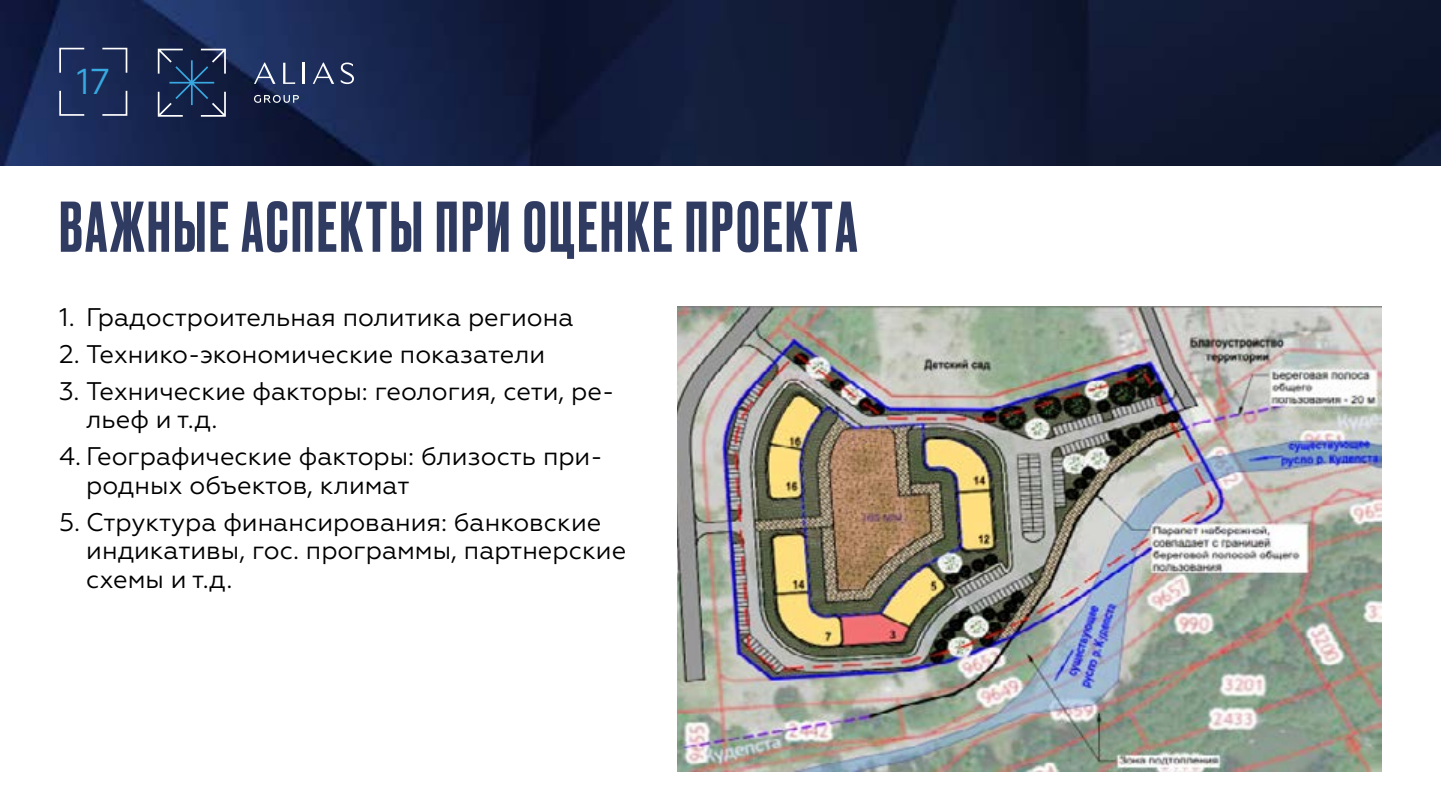
<style>
.page{position:relative;width:1441px;height:810px;background:#fff}
.page>*{position:absolute;margin:0;border:0;box-sizing:border-box;transform-origin:0 0}
.t1{font:500 67.5px "Druk Cyr";letter-spacing:.045em;color:#303b62}
.t2{font:36px "Geometria";color:#38a8e0}
.t3{font:25.5px/28.5px "Geometria";color:#000}
</style>
<div class="page">
<img style="left:0;top:0;width:1440px;height:165px">
<svg style="left:59px;top:48px;width:25px;height:25px"></svg>
<svg style="left:59px;top:91px;width:25px;height:25px"></svg>
<svg style="left:102px;top:48px;width:25px;height:25px"></svg>
<svg style="left:102px;top:91px;width:25px;height:25px"></svg>
<svg style="left:254px;top:63px;width:21px;height:21px"></svg>
<svg style="left:283px;top:63px;width:12px;height:21px"></svg>
<hr style="left:303px;top:63px;width:2px;height:21px;background:#fff">
<svg style="left:313px;top:63px;width:21px;height:21px"></svg>
<svg style="left:341px;top:63px;width:13px;height:21px"></svg>
<svg style="left:254px;top:95px;width:45px;height:8px"></svg>
<svg style="left:158px;top:49px;width:68px;height:68px;background:#293b5d"></svg>
<img style="left:677px;top:306px;width:703px;height:466px">
<h2 class="t2" style="left:77px;top:60px;width:35px">17</h2>
<h1 class="t1" style="left:59px;top:181px;width:799px">ВАЖНЫЕ АСПЕКТЫ ПРИ ОЦЕНКЕ ПРОЕКТА</h1>
<p class="t3" style="left:59px;top:303px;width:515px">1. Градостроительная политика региона</p>
<p class="t3" style="left:59px;top:340px;width:487px">2. Технико-экономические показатели</p>
<p class="t3" style="left:86px;top:377px;width:529px;text-indent:-27px">3. Технические факторы: геология, сети, ре&shy;льеф и т.д.</p>
<p class="t3" style="left:86px;top:442px;width:518px;text-indent:-27px">4. Географические факторы: близость при&shy;родных объектов, климат</p>
<p class="t3" style="left:86px;top:508px;width:541px;text-indent:-27px">5. Структура финансирования: банковские индикативы, гос. программы, партнерские схемы и т.д.</p>
</div>
